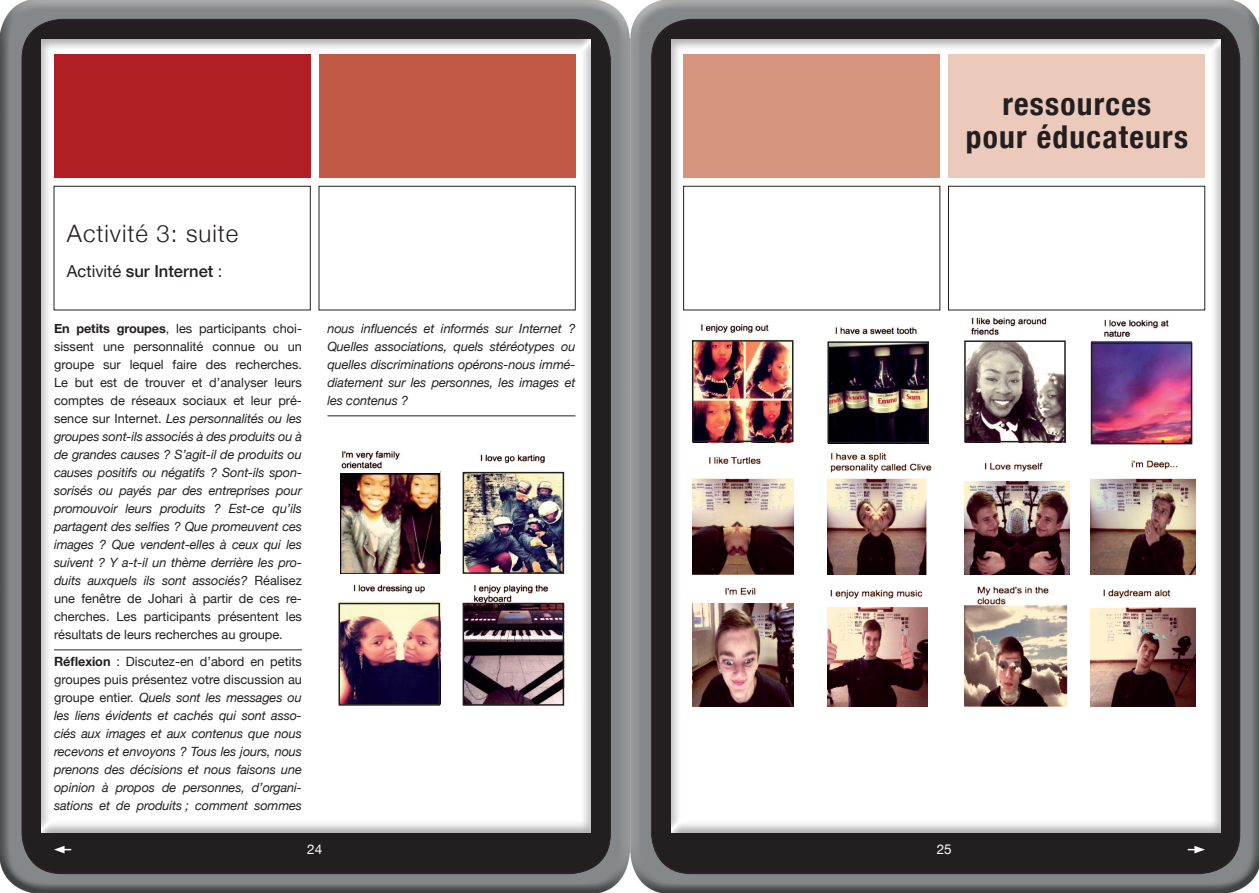
<style>
.page{position:relative;width:1259px;height:893px;background:#fff}
.page>*{position:absolute;margin:0;border:0;box-sizing:border-box;transform-origin:0 0}
.t1{font:700 condensed 31.5px/33px "Helvetica Neue";letter-spacing:.04em;color:#231f20;text-align:center}
.t2{font:300 24px "Helvetica Neue";letter-spacing:.04em;color:#231f20}
.t3{font:500 16.5px "Helvetica Neue";color:#231f20}
.t4{font:13.5px "Helvetica Neue";color:#fff}
.t5{font:italic 12.75px/18px "Helvetica Neue";letter-spacing:-.01em;color:#231f20;text-align:justify}
.s1{font-weight:400}
.s2{font-weight:700;font-style:normal}
.s3{font-style:normal}
</style>
<div class="page">
<img style="left:0;top:0;width:1259px;height:893px">
<div style="left:648px;top:17px;width:592px;height:858px;background:#231f20"></div>
<div style="left:19px;top:17px;width:592px;height:858px;background:#231f20"></div>
<div style="left:669px;top:38px;width:552px;height:795px;background:#231f20;opacity:.4"></div>
<div style="left:39px;top:38px;width:552px;height:795px;background:#231f20;opacity:.4"></div>
<svg style="left:54px;top:846px;width:17px;height:7px"></svg>
<svg style="left:1187px;top:846px;width:18px;height:7px"></svg>
<div style="left:948px;top:54px;width:257px;height:124px;background:#ebcabc"></div>
<div style="left:683px;top:54px;width:257px;height:124px;background:#d6937e"></div>
<div style="left:683px;top:186px;width:257px;height:124px;border:1px solid #231f20"></div>
<div style="left:948px;top:186px;width:257px;height:124px;border:1px solid #231f20"></div>
<img style="left:692px;top:451px;width:101px;height:123px">
<img style="left:692px;top:583px;width:101px;height:124px">
<img style="left:827px;top:451px;width:105px;height:123px">
<img style="left:827px;top:583px;width:100px;height:124px">
<img style="left:964px;top:451px;width:105px;height:123px">
<img style="left:964px;top:583px;width:105px;height:124px">
<img style="left:1090px;top:451px;width:106px;height:123px">
<img style="left:1090px;top:583px;width:106px;height:124px">
<div style="left:54px;top:54px;width:257px;height:124px;background:#b01f23"></div>
<div style="left:319px;top:54px;width:256px;height:124px;background:#c05945"></div>
<div style="left:319px;top:186px;width:256px;height:124px;border:1px solid #231f20"></div>
<img style="left:340px;top:449px;width:100px;height:125px">
<img style="left:463px;top:449px;width:100px;height:122px">
<img style="left:340px;top:580px;width:100px;height:127px">
<img style="left:464px;top:581px;width:100px;height:127px">
<div style="left:462px;top:472px;width:102px;height:102px;border:2px solid #231f20"></div>
<div style="left:462px;top:603px;width:102px;height:103px;border:2px solid #231f20"></div>
<img style="left:828px;top:319px;width:100px;height:125px">
<div style="left:827px;top:341px;width:102px;height:102px;border:2px solid #231f20"></div>
<img style="left:1091px;top:318px;width:100px;height:123px">
<div style="left:1090px;top:342px;width:102px;height:102px;border:2px solid #231f20"></div>
<div style="left:338px;top:603px;width:102px;height:103px;border:2px solid #231f20"></div>
<img style="left:692px;top:318px;width:100px;height:121px">
<div style="left:692px;top:340px;width:101px;height:102px;border:2px solid #231f20"></div>
<img style="left:965px;top:318px;width:100px;height:121px">
<div style="left:964px;top:340px;width:101px;height:102px;border:2px solid #231f20"></div>
<hr style="left:54px;top:650px;width:248px;height:1px;background:#231f20">
<div style="left:54px;top:186px;width:256px;height:124px;border:1px solid #231f20"></div>
<hr style="left:327px;top:416px;width:248px;height:1px;background:#231f20">
<h1 class="t1" style="left:965px;top:85px;width:224px">ressources<br>pour éducateurs</h1>
<h2 class="t2" style="left:67px;top:214px;width:173px">Activité 3: suite</h2>
<p class="t3" style="left:67px;top:258px;width:157px"><span class="s1">Activité</span> sur Internet <span class="s1">:</span></p>
<p class="t5" style="left:54px;top:319px;width:249px"><span class="s2">En petits groupes</span><span class="s3">, les participants choi&shy;sissent une personnalité connue ou un groupe sur lequel faire des recherches.<br>Le but est de trouver et d’analyser leurs comptes de réseaux sociaux et leur pré&shy;sence sur Internet.</span> Les personnalités ou les groupes sont-ils associés à des produits ou à de grandes causes ? S’agit-il de produits ou causes positifs ou négatifs ? Sont-ils spon&shy;sorisés ou payés par des entreprises pour promouvoir leurs produits ? Est-ce qu’ils partagent des selfies ? Que promeuvent ces images ? Que vendent-elles à ceux qui les suivent ? Y a-t-il un thème derrière les pro&shy;duits auxquels ils sont associés? <span class="s3">Réalisez une fenêtre de Johari à partir de ces re&shy;cherches. Les participants présentent les résultats de leurs recherches au groupe.</span></p>
<p class="t5" style="left:54px;top:652px;width:249px"><span class="s2">Réflexion</span> <span class="s3">: Discutez-en d’abord en petits groupes puis présentez votre discussion au groupe entier.</span> Quels sont les messages ou les liens évidents et cachés qui sont asso&shy;ciés aux images et aux contenus que nous recevons et envoyons ? Tous les jours, nous prenons des décisions et nous faisons une opinion à propos de personnes, d’organi&shy;sations et de produits ; comment sommes</p>
<p class="t5" style="left:327px;top:319px;width:249px">nous influencés et informés sur Internet ?<br>Quelles associations, quels stéréotypes ou quelles discriminations opérons-nous immé&shy;diatement sur les personnes, les images et les contenus ?</p>
<p class="t4" style="left:307px;top:838px;width:17px">24</p>
<p class="t4" style="left:936px;top:838px;width:17px">25</p>
</div>
